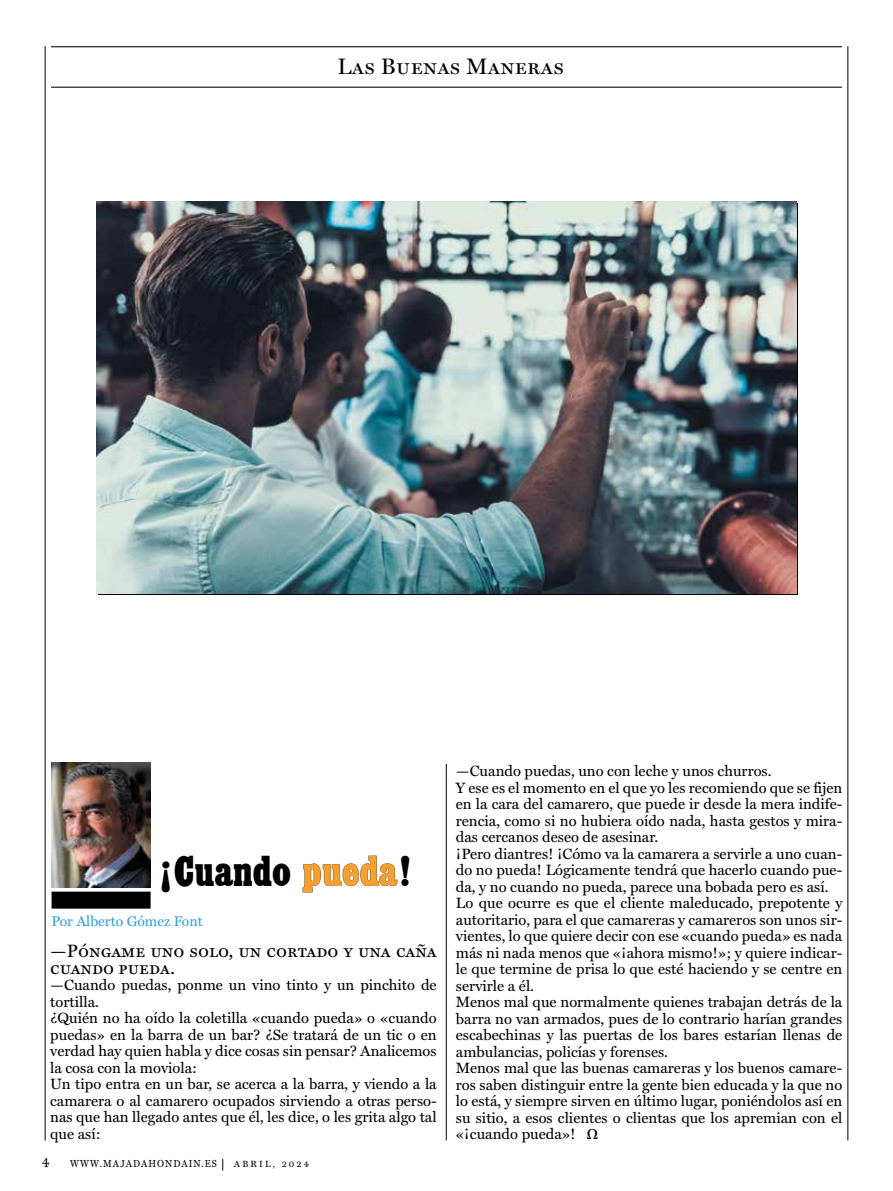
<style>
.page{position:relative;width:893px;height:1191px;background:#fff}
.page>*{position:absolute;margin:0;border:0;box-sizing:border-box;transform-origin:0 0}
.t1{font:45px "Egyptienne Becker D Bold Cond";color:#000}
.t2{font:22.5px "Miller Display SC";letter-spacing:.015em;color:#000}
.t3{font:18px/16.5px "Miller Text SC";color:#000}
.t4{font:15px/16.5px "Miller Text";color:#000}
.t5{font:14.55px "Miller Text SC";color:#000;scale:.88 1}
.t6{font:14.25px "Miller Text";color:#2f9fd6}
.t7{font:10.2px "Miller Text SC";letter-spacing:.12em;color:#000;scale:.88 1}
.t8{font:9px "Miller Text SC";letter-spacing:.24em;color:#000}
.s1{color:#f6a032}
.s2{font-family:"Adobe Hebrew";font-weight:700}
</style>
<div class="page">
<hr style="left:847px;top:46px;width:1px;height:1094px;background:#000">
<hr style="left:45px;top:46px;width:1px;height:1094px;background:#000">
<hr style="left:446px;top:764px;width:1px;height:376px;background:#000">
<img style="left:52px;top:762px;width:99px;height:125px">
<div style="left:52px;top:891px;width:99px;height:17px;background:#000"></div>
<hr style="left:51px;top:46px;width:791px;height:1px;background:#000">
<hr style="left:51px;top:87px;width:791px;height:1px;background:#000">
<img style="left:97px;top:202px;width:699px;height:391px">
<h2 class="t2" style="left:337px;top:53px;width:228px">Las Buenas Maneras</h2>
<h1 class="t1" style="left:160px;top:846px;width:253px">¡Cuando <span class="s1">pueda</span>!</h1>
<p class="t6" style="left:52px;top:913px;width:153px">Por Alberto Gómez Font</p>
<p class="t3" style="left:50px;top:942px;width:388px">—Póngame uno solo, un cortado y una caña cuando pueda.</p>
<p class="t4" style="left:50px;top:976px;width:388px">—Cuando puedas, ponme un vino tinto y un pinchito de tortilla.<br>¿Quién no ha oído la coletilla «cuando pueda» o «cuando puedas» en la barra de un bar? ¿Se tratará de un tic o en verdad hay quien habla y dice cosas sin pensar? Analicemos la cosa con la moviola:<br>Un tipo entra en un bar, se acerca a la barra, y viendo a la camarera o al camarero ocupados sirviendo a otras perso&shy;nas que han llegado antes que él, les dice, o les grita algo tal que así:</p>
<p class="t5" style="left:42px;top:1153px;width:10px">4</p>
<p class="t7" style="left:70px;top:1157px;width:168px">WWW.MAJADAHONDAIN.ES</p>
<p class="t8" style="left:234px;top:1158px;width:76px">ABRIL, 2024</p>
<p class="t4" style="left:456px;top:762px;width:388px">—Cuando puedas, uno con leche y unos churros.<br>Y ese es el momento en el que yo les recomiendo que se fijen en la cara del camarero, que puede ir desde la mera indife&shy;rencia, como si no hubiera oído nada, hasta gestos y mira&shy;das cercanos deseo de asesinar.<br>¡Pero diantres! ¡Cómo va la camarera a servirle a uno cuan&shy;do no pueda! Lógicamente tendrá que hacerlo cuando pue&shy;da, y no cuando no pueda, parece una bobada pero es así.<br>Lo que ocurre es que el cliente maleducado, prepotente y autoritario, para el que camareras y camareros son unos sir&shy;vientes, lo que quiere decir con ese «cuando pueda» es nada más ni nada menos que «¡ahora mismo!»; y quiere indicar&shy;le que termine de prisa lo que esté haciendo y se centre en servirle a él.<br>Menos mal que normalmente quienes trabajan detrás de la barra no van armados, pues de lo contrario harían grandes escabechinas y las puertas de los bares estarían llenas de ambulancias, policías y forenses.<br>Menos mal que las buenas camareras y los buenos camare&shy;ros saben distinguir entre la gente bien educada y la que no lo está, y siempre sirven en último lugar, poniéndolos así en su sitio, a esos clientes o clientas que los apremian con el «¡cuando pueda»! <span class="s2">Ω</span></p>
</div>
